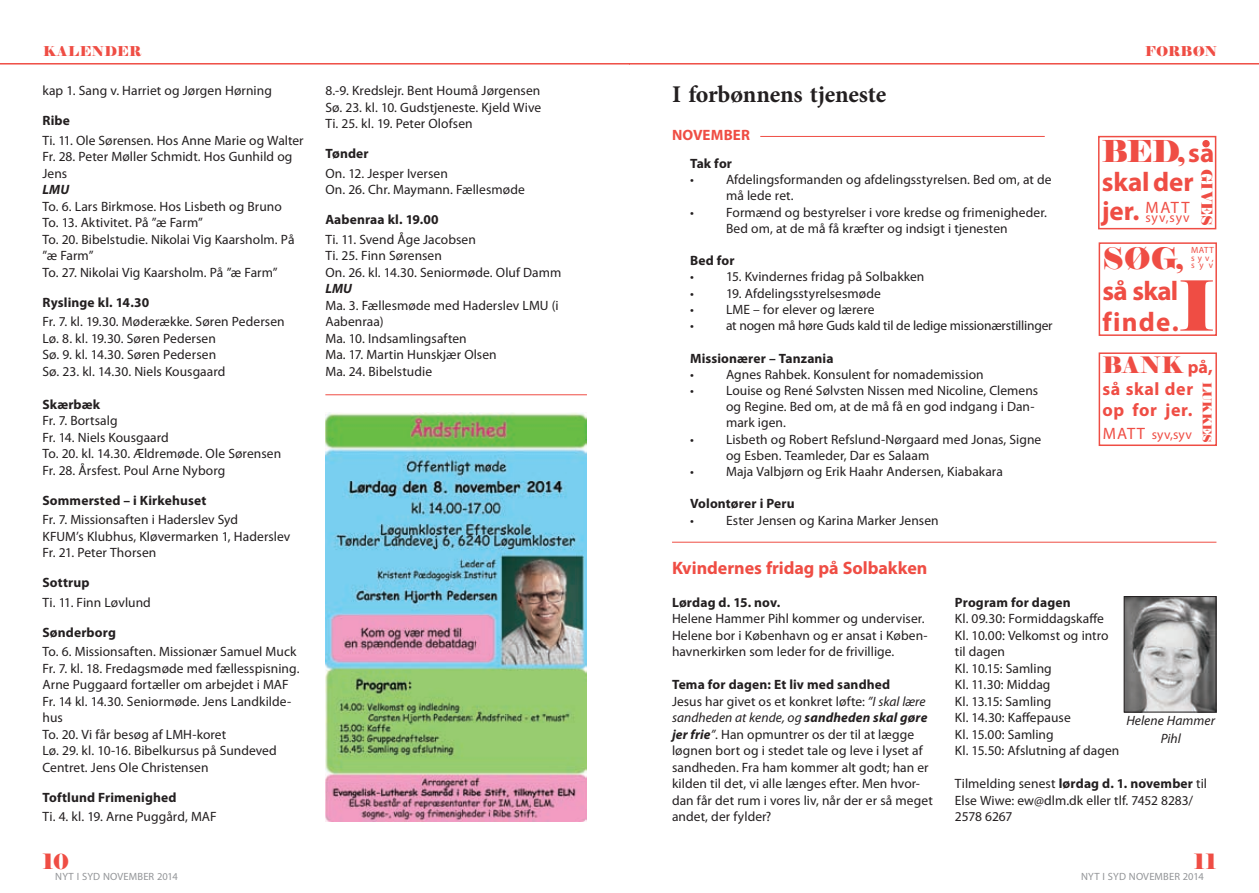
<style>
.page{position:relative;width:1259px;height:893px;background:#fff}
.page>*{position:absolute;margin:0;border:0;box-sizing:border-box;transform-origin:0 0}
.t1{font:69px "Elephant";color:#ef4d44}
.t2{font:30px "Elephant";color:#ef4d44}
.t3{font:700 27px/29.2px "Myriad Pro";color:#ef4d44}
.t4{font:700 24px "Minion Pro";letter-spacing:-.01em;color:#231f20}
.t5{font:22.5px "Elephant";color:#ef4d44}
.t6{font:21px "Elephant";color:#ef4d44}
.t7{font:700 18px "Myriad Pro";color:#ef4d44}
.t8{font:700 18px/21.6px "Myriad Pro";letter-spacing:.035em;color:#ef4d44}
.t9{font:16.5px "Myriad Pro";color:#ef4d44}
.t10{font:700 15px "Myriad Pro";letter-spacing:.01em;color:#ef4d44}
.t11{font:15px "Elephant";color:#ef4d44}
.t12{font:13.5px/16.5px "Myriad Pro";letter-spacing:.005em;color:#231f20}
.t13{font:700 13.5px "Myriad Pro";letter-spacing:.01em;color:#231f20}
.t14{font:13.5px "Myriad Pro";letter-spacing:-.015em;color:#231f20}
.t15{font:13.5px "Myriad Pro";letter-spacing:.05em;color:#ef4d44}
.t16{font:italic 13.5px/18px "Myriad Pro";letter-spacing:.005em;color:#231f20;text-align:center}
.t17{font:13.5px "Elephant";letter-spacing:.03em;color:#ef4d44}
.t18{font:italic 700 13.5px "Myriad Pro";letter-spacing:.01em;color:#231f20}
.t19{font:12px "Elephant";color:#ef4d44}
.t20{font:10.5px "Myriad Pro";letter-spacing:.015em;color:#939598}
.t21{font:9px/7.5px "Myriad Pro";letter-spacing:.33em;color:#ef4d44;text-align:justify}
.s1{font-family:"Myriad Pro";font-weight:700;font-size:27px}
.s2{font-size:16.5px}
.s3{font-weight:700}
.s4{font-style:italic}
.s5{font-weight:700;font-style:italic}
</style>
<div class="page">
<hr style="left:0;top:63px;width:629px;height:2px;background:#ef4d44">
<hr style="left:629px;top:63px;width:630px;height:2px;background:#ef4d44">
<div style="left:1098px;top:136px;width:118px;height:93px;background:#fff;border:2px solid #ef4d44"></div>
<div style="left:1202px;top:140px;width:7px;height:7px;border:2px solid #ef4d44;border-radius:50%"></div>
<div style="left:1098px;top:242px;width:119px;height:94px;background:#fff;border:2px solid #ef4d44"></div>
<div style="left:1098px;top:352px;width:119px;height:94px;background:#fff;border:2px solid #ef4d44"></div>
<hr style="left:760px;top:136px;width:284px;height:1px;background:#ef4d44">
<hr style="left:672px;top:542px;width:544px;height:1px;background:#ef4d44">
<img style="left:325px;top:412px;width:262px;height:410px">
<img style="left:1126px;top:598px;width:88px;height:112px">
<div style="left:1124px;top:596px;width:92px;height:116px;border:1px solid #231f20"></div>
<hr style="left:325px;top:394px;width:262px;height:1px;background:#ef4d44">
<p class="t17" style="left:43px;top:43px;width:100px">KALENDER</p>
<p class="t17" style="left:1145px;top:43px;width:73px">FORBØN</p>
<h3 class="t4" style="left:672px;top:78px;width:216px">I forbønnens tjeneste</h3>
<p class="t12" style="left:325px;top:82px;width:217px;text-align:justify">8.-9. Kredslejr. Bent Houmå Jørgensen Sø. 23. kl. 10. Gudstjeneste. Kjeld Wive Ti. 25. kl. 19. Peter Olofsen</p>
<p class="t13" style="left:325px;top:145px;width:45px">Tønder</p>
<p class="t12" style="left:325px;top:165px;width:201px">On. 12. Jesper Iversen<br>On. 26. Chr. Maymann. Fællesmøde</p>
<p class="t13" style="left:325px;top:211px;width:115px">Aabenraa kl. 19.00</p>
<p class="t12" style="left:325px;top:231px;width:237px">Ti. 11. Svend Åge Jacobsen<br>Ti. 25. Finn Sørensen<br>On. 26. kl. 14.30. Seniormøde. Oluf Damm</p>
<p class="t18" style="left:325px;top:280px;width:28px">LMU</p>
<p class="t12" style="left:325px;top:297px;width:235px">Ma. 3. Fællesmøde med Haderslev LMU (i<br>Aabenraa)<br>Ma. 10. Indsamlingsaften<br>Ma. 17. Martin Hunskjær Olsen<br>Ma. 24. Bibelstudie</p>
<p class="t12" style="left:43px;top:82px;width:231px">kap 1. Sang v. Harriet og Jørgen Hørning</p>
<p class="t13" style="left:43px;top:112px;width:29px">Ribe</p>
<p class="t12" style="left:43px;top:132px;width:262px">Ti. 11. Ole Sørensen. Hos Anne Marie og Walter<br>Fr. 28. Peter Møller Schmidt. Hos Gunhild og<br>Jens</p>
<p class="t18" style="left:43px;top:181px;width:28px">LMU</p>
<p class="t12" style="left:43px;top:198px;width:253px">To. 6. Lars Birkmose. Hos Lisbeth og Bruno To. 13. Aktivitet. På ”æ Farm”<br>To. 20. Bibelstudie. Nikolai Vig Kaarsholm. På ”æ Farm”<br>To. 27. Nikolai Vig Kaarsholm. På ”æ Farm”</p>
<p class="t13" style="left:43px;top:293px;width:108px">Ryslinge kl. 14.30</p>
<p class="t12" style="left:43px;top:313px;width:244px">Fr. 7. kl. 19.30. Møderække. Søren Pedersen Lø. 8. kl. 19.30. Søren Pedersen<br>Sø. 9. kl. 14.30. Søren Pedersen<br>Sø. 23. kl. 14.30. Niels Kousgaard</p>
<p class="t13" style="left:43px;top:395px;width:59px">Skærbæk</p>
<p class="t12" style="left:43px;top:412px;width:240px">Fr. 7. Bortsalg<br>Fr. 14. Niels Kousgaard<br>To. 20. kl. 14.30. Ældremøde. Ole Sørensen<br>Fr. 28. Årsfest. Poul Arne Nyborg</p>
<p class="t13" style="left:43px;top:491px;width:165px">Sommersted – i Kirkehuset</p>
<p class="t12" style="left:43px;top:511px;width:249px">Fr. 7. Missionsaften i Haderslev Syd<br>KFUM’s Klubhus, Kløvermarken 1, Haderslev<br>Fr. 21. Peter Thorsen</p>
<p class="t13" style="left:43px;top:574px;width:49px">Sottrup</p>
<p class="t12" style="left:43px;top:594px;width:110px">Ti. 11. Finn Løvlund</p>
<p class="t13" style="left:43px;top:623px;width:75px">Sønderborg</p>
<p class="t12" style="left:43px;top:643px;width:259px">To. 6. Missionsaften. Missionær Samuel Muck Fr. 7. kl. 18. Fredagsmøde med fællesspisning.<br>Arne Puggaard fortæller om arbejdet i MAF Fr. 14 kl. 14.30. Seniormøde. Jens Landkilde&shy;hus<br>To. 20. Vi får besøg af LMH-koret<br>Lø. 29. kl. 10-16. Bibelkursus på Sundeved Centret. Jens Ole Christensen</p>
<p class="t13" style="left:43px;top:788px;width:135px">Toftlund Frimenighed</p>
<p class="t12" style="left:43px;top:808px;width:176px">Ti. 4. kl. 19. Arne Puggård, MAF</p>
<p class="t10" style="left:672px;top:125px;width:79px">NOVEMBER</p>
<p class="t13" style="left:690px;top:155px;width:44px">Tak for</p>
<p class="t12" style="left:726px;top:171px;width:327px;text-indent:-36px">• Afdelingsformanden og afdelingsstyrelsen. Bed om, at de må lede ret.</p>
<p class="t12" style="left:690px;top:204px;width:358px;text-align:center">• Formænd og bestyrelser i vore kredse og frimenigheder.<br>Bed om, at de må få kræfter og indsigt i tjenesten</p>
<p class="t13" style="left:690px;top:252px;width:46px">Bed for</p>
<p class="t12" style="left:690px;top:268px;width:236px">• 15. Kvindernes fridag på Solbakken</p>
<p class="t12" style="left:690px;top:285px;width:192px">• 19. Afdelingsstyrelsesmøde</p>
<p class="t12" style="left:690px;top:301px;width:186px">• LME – for elever og lærere</p>
<p class="t14" style="left:690px;top:317px;width:364px">• at nogen må høre Guds kald til de ledige missionærstillinger</p>
<p class="t13" style="left:690px;top:349px;width:145px">Missionærer – Tanzania</p>
<p class="t12" style="left:690px;top:366px;width:295px">• Agnes Rahbek. Konsulent for nomademission</p>
<p class="t12" style="left:726px;top:382px;width:314px;text-indent:-36px">• Louise og René Sølvsten Nissen med Nicoline, Clemens og Regine. Bed om, at de må få en god indgang i Dan&shy;mark igen.</p>
<p class="t12" style="left:726px;top:431px;width:317px;text-indent:-36px">• Lisbeth og Robert Refslund-Nørgaard med Jonas, Signe og Esben. Teamleder, Dar es Salaam</p>
<p class="t12" style="left:690px;top:463px;width:314px">• Maja Valbjørn og Erik Haahr Andersen, Kiabakara</p>
<p class="t13" style="left:690px;top:495px;width:106px">Volontører i Peru</p>
<p class="t12" style="left:690px;top:511px;width:250px">• Ester Jensen og Karina Marker Jensen</p>
<h2 class="t2" style="left:1101px;top:132px;width:114px">BED, <span class="s1">sa</span></h2>
<h3 class="t3" style="left:1101px;top:166px;width:93px">skal der jer.</h3>
<p class="t11" style="left:1216px;top:169px;width:58px;rotate:90deg">GIVES</p>
<p class="t9" style="left:1145px;top:198px;width:46px">MATT</p>
<p class="t15" style="left:1145px;top:209px;width:46px">syv,syv</p>
<h2 class="t2" style="left:1102px;top:240px;width:83px">SØG,</h2>
<h3 class="t3" style="left:1102px;top:274px;width:78px;line-height:30.8px">så skal finde.</h3>
<p class="t21" style="left:1191px;top:246px;width:24px">MATT syv, syv</p>
<h1 class="t1" style="left:1178px;top:263px;width:38px">I</h1>
<h3 class="t5" style="left:1102px;top:351px;width:42px">BANK</h3>
<h3 class="t8" style="left:1102px;top:356px;width:112px;text-indent:85px">på, så skal der op for jer.</h3>
<p class="t15" style="left:1103px;top:427px;width:91px"><span class="s2">MATT</span> syv,syv</p>
<p class="t19" style="left:1214px;top:382px;width:61px;rotate:90deg">LUKKES</p>
<h3 class="t7" style="left:672px;top:556px;width:257px">Kvindernes fridag på Solbakken</h3>
<p class="t13" style="left:672px;top:593px;width:110px">Lørdag d. 15. nov.</p>
<p class="t12" style="left:672px;top:610px;width:257px">Helene Hammer Pihl kommer og underviser.<br>Helene bor i København og er ansat i Køben&shy;havnerkirken som leder for de frivillige.</p>
<p class="t12" style="left:672px;top:676px;width:262px"><span class="s3">Tema for dagen: Et liv med sandhed<br></span>Jesus har givet os et konkret løfte: <span class="s4">”I skal lære sandheden at kende, og</span> <span class="s5">sandheden skal gøre jer frie</span><span class="s4">”</span>. Han opmuntrer os der til at lægge løgnen bort og i stedet tale og leve i lyset af sandheden. Fra ham kommer alt godt; han er kilden til det, vi alle længes efter. Men hvor&shy;dan får det rum i vores liv, når der er så meget andet, der fylder?</p>
<p class="t13" style="left:955px;top:593px;width:117px">Program for dagen</p>
<p class="t12" style="left:955px;top:610px;width:166px">Kl. 09.30: Formiddagskaffe<br>Kl. 10.00: Velkomst og intro til dagen<br>Kl. 10.15: Samling<br>Kl. 11.30: Middag<br>Kl. 13.15: Samling<br>Kl. 14.30: Kaffepause<br>Kl. 15.00: Samling<br>Kl. 15.50: Afslutning af dagen</p>
<p class="t12" style="left:955px;top:775px;width:254px">Tilmelding senest <span class="s3">lørdag d. 1. november</span> til<br>Else Wiwe: ew@dlm.dk eller tlf. 7452 8283/<br>2578 6267</p>
<p class="t16" style="left:1126px;top:711px;width:90px">Helene Hammer<br>Pihl</p>
<h3 class="t6" style="left:43px;top:848px;width:28px">10</h3>
<p class="t20" style="left:55px;top:870px;width:124px">NYT I SYD NOVEMBER 2014</p>
<h3 class="t6" style="left:1194px;top:848px;width:24px">11</h3>
<p class="t20" style="left:1081px;top:870px;width:124px">NYT I SYD NOVEMBER 2014</p>
</div>
